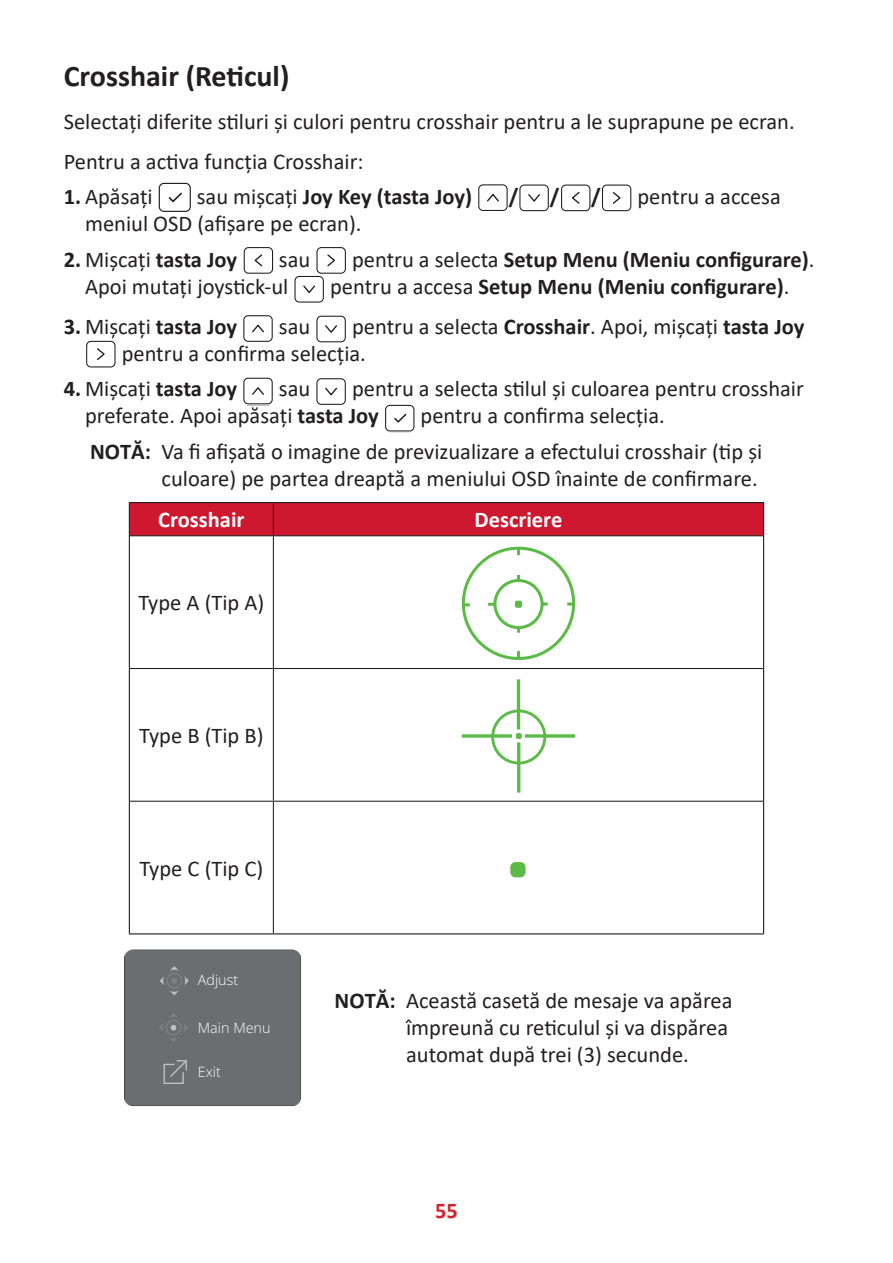
<style>
.page{position:relative;width:893px;height:1263px;background:#fff}
.page>*{position:absolute;margin:0;border:0;box-sizing:border-box;transform-origin:0 0}
.t1{font:700 30px "Calibri";color:#231f20}
.t2{font:22.5px/27px "Calibri";color:#231f20}
.t3{font:700 22.5px "Calibri";color:#231f20}
.t4{font:700 22.5px "Calibri";color:#fff}
.t5{font:700 22.5px "Calibri";color:#d1232a}
.t6{font:300 14.4px "Open Sans";color:#fff}
.s1{font-weight:700}
.s2{font-weight:400}
</style>
<div class="page">
<div style="left:159px;top:183px;width:32px;height:29px;border:1px solid #211e1e;border-radius:5px"></div>
<svg style="left:168px;top:192px;width:14px;height:11px"></svg>
<div style="left:478px;top:184px;width:30px;height:27px;border:1px solid #211e1e;border-radius:4px"></div>
<svg style="left:487px;top:193px;width:12px;height:9px"></svg>
<div style="left:519px;top:185px;width:30px;height:26px;border:1px solid #211e1e;border-radius:4px"></div>
<svg style="left:528px;top:194px;width:12px;height:8px"></svg>
<div style="left:561px;top:185px;width:29px;height:26px;border:1px solid #211e1e;border-radius:4px"></div>
<svg style="left:572px;top:192px;width:8px;height:12px"></svg>
<div style="left:602px;top:185px;width:29px;height:26px;border:1px solid #211e1e;border-radius:4px"></div>
<svg style="left:612px;top:192px;width:9px;height:12px"></svg>
<div style="left:244px;top:247px;width:29px;height:27px;border:1px solid #211e1e;border-radius:4px"></div>
<svg style="left:254px;top:254px;width:9px;height:13px"></svg>
<div style="left:316px;top:247px;width:30px;height:27px;border:1px solid #211e1e;border-radius:4px"></div>
<svg style="left:327px;top:254px;width:8px;height:13px"></svg>
<div style="left:294px;top:276px;width:30px;height:27px;border:1px solid #211e1e;border-radius:4px"></div>
<svg style="left:303px;top:285px;width:12px;height:8px"></svg>
<div style="left:243px;top:315px;width:30px;height:27px;border:1px solid #211e1e;border-radius:4px"></div>
<svg style="left:252px;top:324px;width:12px;height:9px"></svg>
<div style="left:316px;top:316px;width:30px;height:26px;border:1px solid #211e1e;border-radius:4px"></div>
<svg style="left:325px;top:325px;width:12px;height:8px"></svg>
<div style="left:86px;top:341px;width:30px;height:26px;border:1px solid #211e1e;border-radius:4px"></div>
<svg style="left:97px;top:348px;width:8px;height:13px"></svg>
<div style="left:243px;top:378px;width:30px;height:26px;border:1px solid #211e1e;border-radius:4px"></div>
<svg style="left:252px;top:387px;width:12px;height:8px"></svg>
<div style="left:316px;top:378px;width:30px;height:27px;border:1px solid #211e1e;border-radius:4px"></div>
<svg style="left:325px;top:387px;width:12px;height:9px"></svg>
<div style="left:385px;top:405px;width:29px;height:26px;border:1px solid #211e1e;border-radius:4px"></div>
<svg style="left:394px;top:413px;width:13px;height:10px"></svg>
<div style="left:130px;top:503px;width:633px;height:32px;background:#ce182f"></div>
<hr style="left:129px;top:502px;width:144px;height:1px;background:#231f20">
<hr style="left:129px;top:503px;width:1px;height:33px;background:#231f20">
<hr style="left:273px;top:502px;width:491px;height:1px;background:#231f20">
<hr style="left:763px;top:503px;width:1px;height:33px;background:#231f20">
<hr style="left:129px;top:536px;width:1px;height:132px;background:#231f20">
<hr style="left:763px;top:536px;width:1px;height:132px;background:#231f20">
<hr style="left:129px;top:668px;width:1px;height:133px;background:#231f20">
<hr style="left:763px;top:668px;width:1px;height:133px;background:#231f20">
<hr style="left:129px;top:801px;width:1px;height:132px;background:#231f20">
<hr style="left:763px;top:801px;width:1px;height:132px;background:#231f20">
<hr style="left:129px;top:933px;width:144px;height:1px;background:#231f20">
<hr style="left:273px;top:933px;width:491px;height:1px;background:#231f20">
<hr style="left:273px;top:503px;width:1px;height:32px;background:#231f20">
<hr style="left:130px;top:535px;width:143px;height:1px;background:#231f20">
<hr style="left:273px;top:535px;width:490px;height:1px;background:#231f20">
<hr style="left:273px;top:536px;width:1px;height:132px;background:#231f20">
<hr style="left:130px;top:668px;width:143px;height:1px;background:#231f20">
<hr style="left:273px;top:668px;width:490px;height:1px;background:#231f20">
<hr style="left:273px;top:669px;width:1px;height:132px;background:#231f20">
<hr style="left:130px;top:801px;width:143px;height:1px;background:#231f20">
<hr style="left:273px;top:801px;width:490px;height:1px;background:#231f20">
<hr style="left:273px;top:802px;width:1px;height:131px;background:#231f20">
<svg style="left:462px;top:547px;width:113px;height:113px"></svg>
<div style="left:491px;top:709px;width:55px;height:55px;border:3px solid #5cba47;border-radius:50%"></div>
<svg style="left:516px;top:733px;width:6px;height:6px"></svg>
<hr style="left:517px;top:679px;width:3px;height:50px;background:#5cba47">
<hr style="left:517px;top:742px;width:3px;height:50px;background:#5cba47">
<svg style="left:525px;top:734px;width:50px;height:4px"></svg>
<svg style="left:462px;top:734px;width:50px;height:4px"></svg>
<div style="left:510px;top:862px;width:16px;height:15px;background:#5cba47;border-radius:5px"></div>
<div style="left:124px;top:949px;width:177px;height:157px;background:#6c6d70"></div>
<h1 class="t1" style="left:64px;top:55px;width:227px">Crosshair (Reticul)</h1>
<p class="t2" style="left:64px;top:101px;width:732px;line-height:39.8px">Selectați diferite stiluri și culori pentru crosshair pentru a le suprapune pe ecran.<br>Pentru a activa funcția Crosshair:</p>
<p class="t2" style="left:64px;top:183px;width:90px"><span class="s1">1.</span> Apăsați</p>
<p class="t3" style="left:197px;top:181px;width:277px"><span class="s2">sau mișcați</span> Joy Key (tasta Joy)</p>
<p class="t3" style="left:509px;top:181px;width:11px">/</p>
<p class="t3" style="left:550px;top:181px;width:11px">/</p>
<p class="t3" style="left:591px;top:181px;width:11px">/</p>
<p class="t2" style="left:637px;top:183px;width:145px">pentru a accesa</p>
<p class="t2" style="left:85px;top:210px;width:278px">meniul OSD (afișare pe ecran).</p>
<p class="t3" style="left:64px;top:243px;width:175px">2. <span class="s2">Mișcați</span> tasta Joy</p>
<p class="t2" style="left:279px;top:245px;width:33px">sau</p>
<p class="t3" style="left:352px;top:243px;width:464px"><span class="s2">pentru a selecta</span> Setup Menu (Meniu configurare)<span class="s2">.</span></p>
<p class="t2" style="left:85px;top:272px;width:205px">Apoi mutați joystick-ul</p>
<p class="t3" style="left:330px;top:270px;width:461px"><span class="s2">pentru a accesa</span> Setup Menu (Meniu configurare)<span class="s2">.</span></p>
<p class="t3" style="left:64px;top:310px;width:175px">3. <span class="s2">Mișcați</span> tasta Joy</p>
<p class="t2" style="left:279px;top:312px;width:33px">sau</p>
<p class="t2" style="left:122px;top:312px;width:684px;text-indent:230px">pentru a selecta <span class="s1">Crosshair</span>. Apoi, mișcați <span class="s1">tasta Joy </span>pentru a confirma selecția.</p>
<p class="t3" style="left:64px;top:373px;width:175px">4. <span class="s2">Mișcați</span> tasta Joy</p>
<p class="t2" style="left:279px;top:375px;width:33px">sau</p>
<p class="t2" style="left:85px;top:375px;width:720px;text-indent:267px">pentru a selecta stilul și culoarea pentru crosshair preferate. Apoi apăsați <span class="s1">tasta Joy</span></p>
<p class="t2" style="left:90px;top:397px;width:674px;line-height:35.5px;text-indent:330px">pentru a confirma selecția.<br><span class="s1">NOTĂ:</span> Va fi afișată o imagine de previzualizare a efectului crosshair (tip și</p>
<p class="t2" style="left:162px;top:464px;width:598px">culoare) pe partea dreaptă a meniului OSD înainte de confirmare.</p>
<p class="t4" style="left:158px;top:504px;width:88px">Crosshair</p>
<p class="t4" style="left:475px;top:504px;width:89px">Descriere</p>
<p class="t2" style="left:138px;top:589px;width:128px">Type A (Tip A)</p>
<p class="t2" style="left:139px;top:721px;width:126px">Type B (Tip B)</p>
<p class="t2" style="left:139px;top:854px;width:125px">Type C (Tip C)</p>
<p class="t6" style="left:198px;top:970px;width:42px">Adjust</p>
<p class="t6" style="left:198px;top:1018px;width:74px">Main Menu</p>
<p class="t6" style="left:198px;top:1062px;width:25px">Exit</p>
<p class="t2" style="left:406px;top:986px;width:328px;text-indent:-71px"><span class="s1">NOTĂ:</span> Această casetă de mesaje va apărea împreună cu reticulul și va dispărea automat după trei (3) secunde.</p>
<p class="t5" style="left:435px;top:1194px;width:24px">55</p>
</div>
